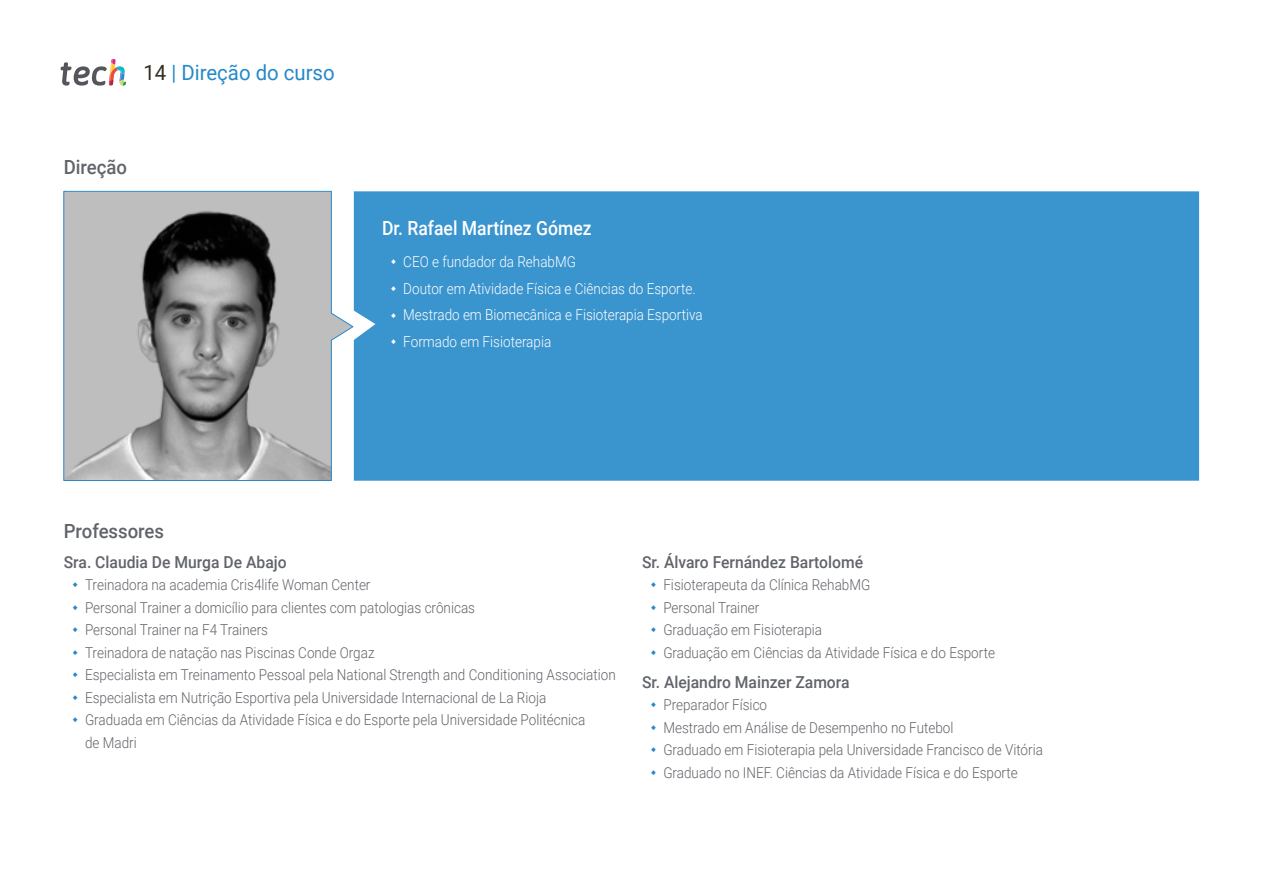
<style>
.page{position:relative;width:1263px;height:893px;background:#fff}
.page>*{position:absolute;margin:0;border:0;box-sizing:border-box;transform-origin:0 0}
.t1{font:21px "Roboto";color:#2488c9}
.t2{font:500 19.5px "Roboto";color:#fff;scale:.9 1}
.t3{font:500 19.5px "Roboto";color:#61646a;scale:.95 1}
.t4{font:500 16.5px "Roboto";color:#61646a;scale:.95 1}
.t5{font:300 15px/22.5px "Roboto";color:#61646a;scale:.9 1}
.t6{font:300 15px/26.7px "Roboto";color:#fff;scale:.9 1}
.s1{color:#312e20}
</style>
<div class="page">
<svg style="left:61px;top:59px;width:65px;height:27px"></svg>
<div style="left:354px;top:191px;width:845px;height:290px;background:#3a94ce"></div>
<svg style="left:63px;top:191px;width:291px;height:290px;background:#a4a5a6"></svg>
<svg style="left:391px;top:259px;width:5px;height:5px"></svg>
<svg style="left:391px;top:286px;width:5px;height:5px"></svg>
<svg style="left:391px;top:313px;width:5px;height:5px"></svg>
<svg style="left:391px;top:340px;width:5px;height:5px"></svg>
<h1 class="t1" style="left:144px;top:57px;width:193px"><span class="s1">14</span> | Direção do curso</h1>
<h2 class="t3" style="left:64px;top:154px;width:68px">Direção</h2>
<h2 class="t2" style="left:382px;top:215px;width:234px">Dr. Rafael Martínez Gómez</h2>
<p class="t6" style="left:403px;top:248px;width:334px">CEO e fundador da RehabMG<br>Doutor em Atividade Física e Ciências do Esporte.<br>Mestrado em Biomecânica e Fisioterapia Esportiva Formado em Fisioterapia</p>
<h2 class="t3" style="left:64px;top:518px;width:107px">Professores</h2>
<p class="t4" style="left:64px;top:550px;width:236px">Sra. Claudia De Murga De Abajo</p>
<p class="t5" style="left:85px;top:573px;width:591px">Treinadora na academia Cris4life Woman Center<br>Personal Trainer a domicílio para clientes com patologias crônicas<br>Personal Trainer na F4 Trainers<br>Treinadora de natação nas Piscinas Conde Orgaz<br>Especialista em Treinamento Pessoal pela National Strength and Conditioning Association Especialista em Nutrição Esportiva pela Universidade Internacional de La Rioja<br>Graduada em Ciências da Atividade Física e do Esporte pela Universidade Politécnica<br>de Madri</p>
<p class="t4" style="left:642px;top:550px;width:234px">Sr. Álvaro Fernández Bartolomé</p>
<p class="t5" style="left:663px;top:573px;width:370px">Fisioterapeuta da Clínica RehabMG<br>Personal Trainer<br>Graduação em Fisioterapia<br>Graduação em Ciências da Atividade Física e do Esporte</p>
<p class="t4" style="left:642px;top:670px;width:220px">Sr. Alejandro Mainzer Zamora</p>
<p class="t5" style="left:663px;top:693px;width:423px">Preparador Físico<br>Mestrado em Análise de Desempenho no Futebol<br>Graduado em Fisioterapia pela Universidade Francisco de Vitória Graduado no INEF. Ciências da Atividade Física e do Esporte</p>
</div>
